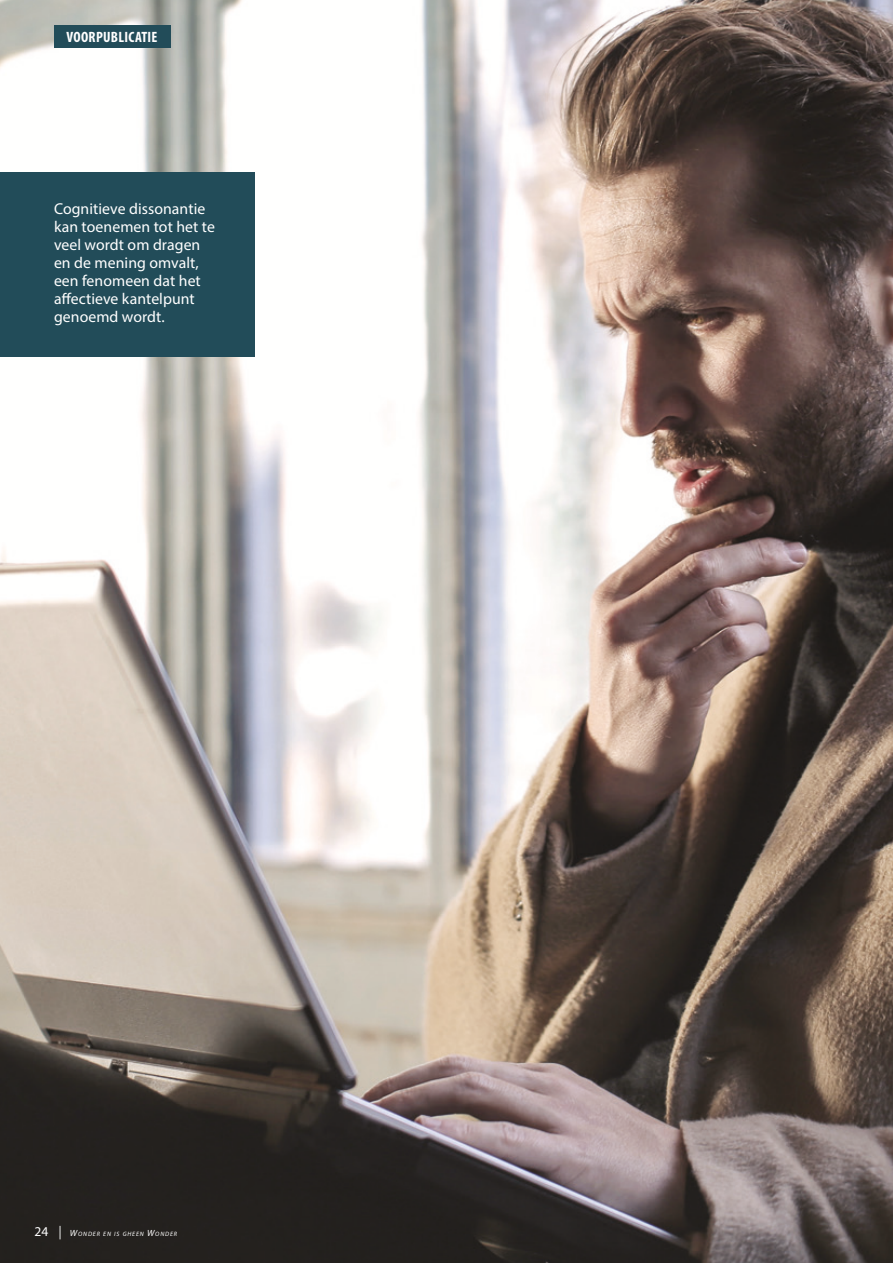
<style>
.page{position:relative;width:893px;height:1263px;background:#fff}
.page>*{position:absolute;margin:0;border:0;box-sizing:border-box;transform-origin:0 0}
.t1{font:15.75px/18px "Myriad Pro";letter-spacing:.005em;color:#fff}
.t2{font:700 condensed 15px "Myriad Pro";letter-spacing:.02em;color:#fff}
.t3{font:italic 6.3px "Myriad Pro";letter-spacing:.13em;color:#fff}
.s1{font-style:normal;font-size:13.5px}
.s2{font-size:13.5px}
.s3{font-size:9px}
</style>
<div class="page">
<img style="left:0;top:0;width:893px;height:1263px">
<div style="left:54px;top:25px;width:116px;height:22px;background:#224c59"></div>
<div style="left:0;top:172px;width:254px;height:185px;background:#224c59"></div>
<p class="t2" style="left:67px;top:27px;width:82px">VJOURNAL STIE</p>
<p class="t2" style="left:74px;top:27px;width:70px">OORINTERVIEW</p>
<p class="t2" style="left:96px;top:27px;width:63px">PUBLICATIEK</p>
<p class="t1" style="left:54px;top:199px;width:162px">Cognitieve dissonantie kan toenemen tot het te veel wordt om dragen en de mening omvalt, een fenomeen dat het affectieve kantelpunt genoemd wordt.</p>
<p class="t3" style="left:34px;top:1230px;width:144px"><span class="s1">24</span> <span class="s2">|</span> <span class="s3">W</span>ONDER EN IS GHEEN <span class="s3">W</span>ONDER</p>
</div>
